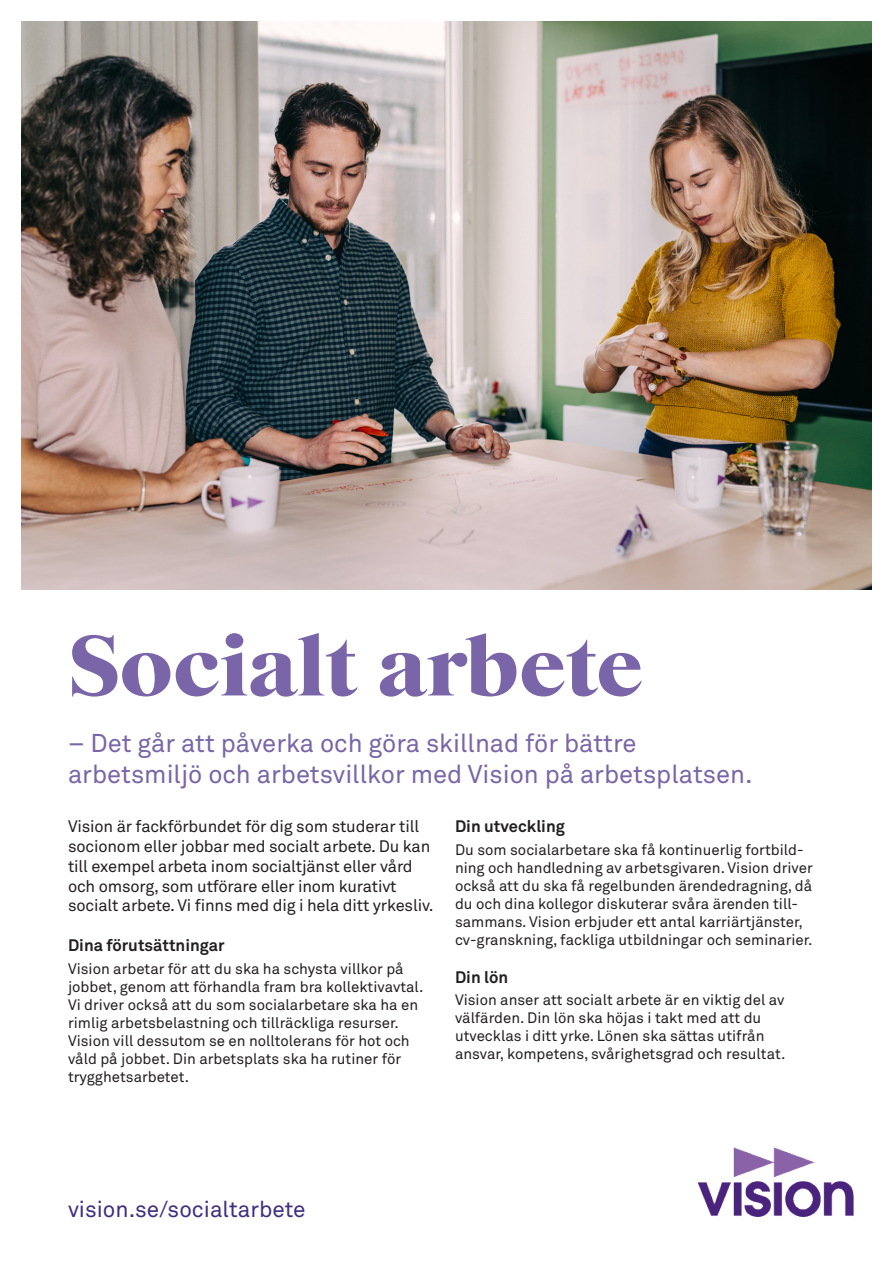
<style>
.page{position:relative;width:893px;height:1263px;background:#fff}
.page>*{position:absolute;margin:0;border:0;box-sizing:border-box;transform-origin:0 0}
.t1{font:900 87px "Starling";color:#7965a7}
.t2{font:25.5px/30.6px "Akkurat";color:#7965a7}
.t3{font:22.5px "Akkurat";color:#412d81}
.t4{font:16.5px/19.8px "Akkurat";letter-spacing:-.01em;color:#231f20}
.t5{font:700 16.5px "Akkurat";color:#231f20}
.t6{font:15px/18px "Akkurat";color:#231f20}
</style>
<div class="page">
<img style="left:21px;top:21px;width:851px;height:568px">
<img style="left:697px;top:1148px;width:156px;height:69px">
<p class="t1" style="left:68px;top:613px;width:576px">Socialt arbete</p>
<p class="t2" style="left:68px;top:729px;width:686px">– Det går att påverka och göra skillnad för bättre arbetsmiljö och arbetsvillkor med Vision på arbetsplatsen.</p>
<p class="t4" style="left:68px;top:817px;width:367px">Vision är fackförbundet för dig som studerar till socionom eller jobbar med socialt arbete. Du kan till exempel arbeta inom socialtjänst eller vård och omsorg, som utförare eller inom kurativt socialt arbete. Vi finns med dig i hela ditt yrkesliv.</p>
<p class="t5" style="left:68px;top:935px;width:158px">Dina förutsättningar</p>
<p class="t6" style="left:68px;top:960px;width:357px">Vision arbetar för att du ska ha schysta villkor på jobbet, genom att förhandla fram bra kollektivavtal.<br>Vi driver också att du som socialarbetare ska ha en rimlig arbetsbelastning och tillräckliga resurser.<br>Vision vill dessutom se en nolltolerans för hot och våld på jobbet. Din arbetsplats ska ha rutiner för trygghetsarbetet.</p>
<p class="t5" style="left:455px;top:816px;width:111px">Din utveckling</p>
<p class="t6" style="left:455px;top:841px;width:359px">Du som socialarbetare ska få kontinuerlig fortbild&shy;ning och handledning av arbetsgivaren. Vision driver också att du ska få regelbunden ärendedragning, då du och dina kollegor diskuterar svåra ärenden till&shy;sammans. Vision erbjuder ett antal karriärtjänster, cv-granskning, fackliga utbildningar och seminarier.</p>
<p class="t5" style="left:455px;top:966px;width:55px">Din lön</p>
<p class="t6" style="left:455px;top:991px;width:331px">Vision anser att socialt arbete är en viktig del av</p>
<p class="t6" style="left:455px;top:1009px;width:308px">välfärden. Din lön ska höjas i takt med att du</p>
<p class="t6" style="left:455px;top:1027px;width:311px">utvecklas i ditt yrke. Lönen ska sättas utifrån</p>
<p class="t6" style="left:455px;top:1045px;width:332px">ansvar, kompetens, svårighetsgrad och resultat.</p>
<p class="t3" style="left:68px;top:1196px;width:239px">vision.se/socialtarbete</p>
</div>
